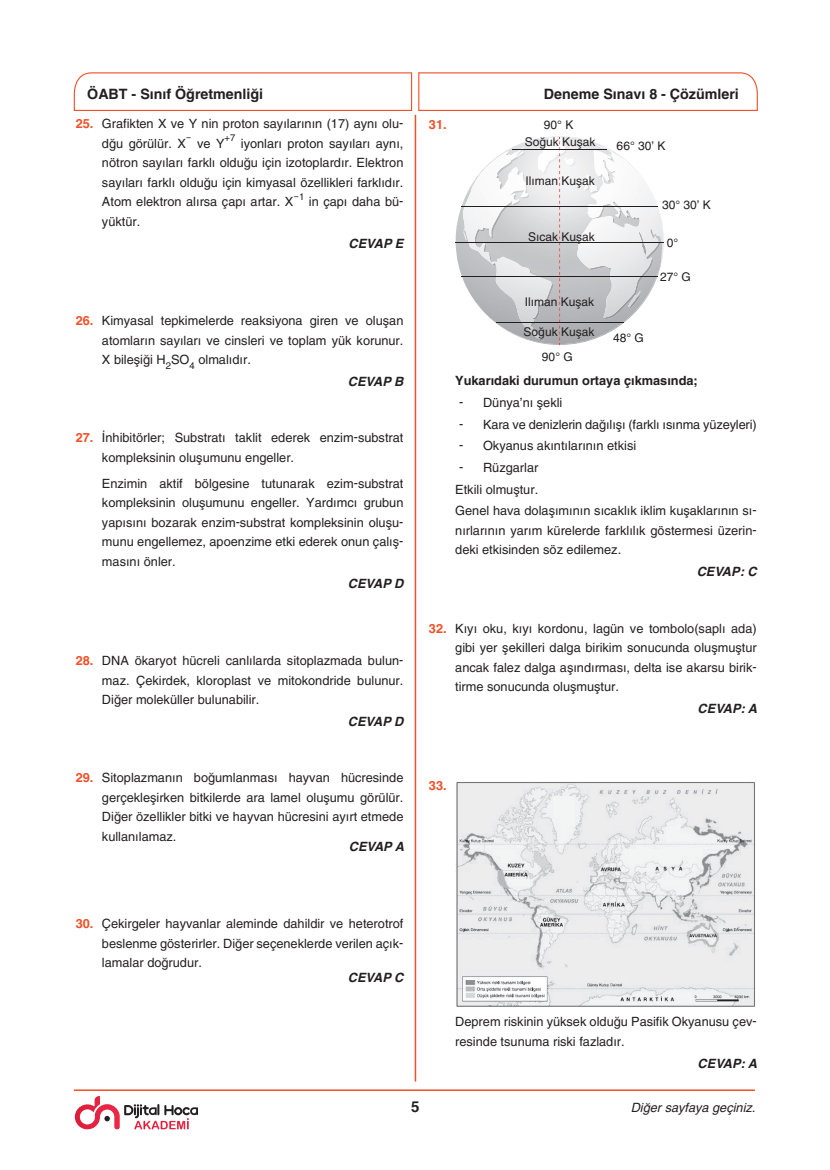
<style>
.page{position:relative;width:830px;height:1170px;background:#fff}
.page>*{position:absolute;margin:0;border:0;box-sizing:border-box;transform-origin:0 0}
.t1{font:700 15px "Helvetica";color:#231f20}
.t2{font:700 14.25px "yargi Helvetica";color:#231f20}
.t3{font:12.75px/19.5px "yargi Helvetica";color:#231f20;text-align:justify}
.t4{font:italic 700 12.75px "yargi Helvetica";color:#231f20}
.t5{font:700 12.75px "yargi Helvetica";color:#231f20}
.t6{font:italic 12.75px "yargi Helvetica";color:#231f20}
.t7{font:700 12.75px "yargi Helvetica";color:#f05027}
.t8{font:12px/24.5px "yargi Helvetica";color:#231f20;text-align:center}
.t9{font:9.6px "yargi Helvetica";color:#231f20}
.s1{font-weight:700;color:#f05027}
</style>
<div class="page">
<hr style="left:414px;top:115px;width:2px;height:966px;background:#f05027">
<hr style="left:74px;top:1089px;width:680px;height:1px;background:#f05027">
<svg style="left:73px;top:72px;width:685px;height:39px"></svg>
<svg style="left:75px;top:1096px;width:123px;height:33px"></svg>
<img style="left:455px;top:136px;width:114px;height:137px">
<img style="left:461px;top:150px;width:4px;height:134px">
<svg style="left:465px;top:137px;width:198px;height:208px"></svg>
<hr style="left:455px;top:242px;width:208px;height:1px;background:#231f20">
<hr style="left:461px;top:206px;width:196px;height:1px;background:#231f20">
<hr style="left:461px;top:276px;width:196px;height:1px;background:#231f20">
<hr style="left:495px;top:322px;width:128px;height:1px;background:#231f20">
<hr style="left:512px;top:149px;width:94px;height:1px;background:#231f20">
<img style="left:455px;top:781px;width:300px;height:225px">
<p class="t2" style="left:87px;top:85px;width:177px">ÖABT - Sınıf Öğretmenliği</p>
<p class="t3" style="left:102px;top:114px;width:303px;text-indent:-26px"><span class="s1">25.</span> Grafikten X ve Y nin proton sayılarının (17) aynı olu&shy;dğu görülür. X</p>
<p class="t9" style="left:224px;top:132px;width:12px">+7</p>
<p class="t3" style="left:102px;top:134px;width:303px;text-indent:139px">iyonları proton sayıları aynı, nötron sayıları farklı olduğu için izotoplardır. Elektron sayıları farklı olduğu için kimyasal özellikleri farklıdır.<br>Atom elektron alırsa çapı artar. X</p>
<p class="t9" style="left:186px;top:132px;width:7px">–</p>
<p class="t3" style="left:197px;top:134px;width:29px">ve Y</p>
<p class="t9" style="left:293px;top:191px;width:12px">–1</p>
<p class="t3" style="left:309px;top:192px;width:96px">in çapı daha bü-</p>
<p class="t3" style="left:102px;top:212px;width:40px">yüktür.</p>
<p class="t4" style="left:348px;top:232px;width:56px">CEVAP E</p>
<p class="t3" style="left:102px;top:311px;width:303px;text-indent:-26px"><span class="s1">26.</span> Kimyasal tepkimelerde reaksiyona giren ve oluşan atomların sayıları ve cinsleri ve toplam yük korunur.<br>X bileşiği H<sub>2</sub>SO<sub>4</sub> olmalıdır.</p>
<p class="t4" style="left:348px;top:371px;width:57px">CEVAP B</p>
<p class="t3" style="left:102px;top:428px;width:303px;text-indent:-26px"><span class="s1">27.</span> İnhibitörler; Substratı taklit ederek enzim-substrat kompleksinin oluşumunu engeller.</p>
<p class="t3" style="left:102px;top:473px;width:303px">Enzimin aktif bölgesine tutunarak ezim-substrat kompleksinin oluşumunu engeller. Yardımcı grubun yapısını bozarak enzim-substrat kompleksinin oluşu&shy;munu engellemez, apoenzime etki ederek onun çalış&shy;masını önler.</p>
<p class="t4" style="left:348px;top:572px;width:57px">CEVAP D</p>
<p class="t3" style="left:102px;top:651px;width:303px;text-indent:-26px"><span class="s1">28.</span> DNA ökaryot hücreli canlılarda sitoplazmada bulun&shy;maz. Çekirdek, kloroplast ve mitokondride bulunur.<br>Diğer moleküller bulunabilir.</p>
<p class="t4" style="left:348px;top:711px;width:57px">CEVAP D</p>
<p class="t3" style="left:102px;top:768px;width:303px;text-indent:-26px"><span class="s1">29.</span> Sitoplazmanın boğumlanması hayvan hücresinde gerçekleşirken bitkilerde ara lamel oluşumu görülür.<br>Diğer özellikler bitki ve hayvan hücresini ayırt etmede kullanılamaz.</p>
<p class="t4" style="left:348px;top:835px;width:57px">CEVAP A</p>
<p class="t7" style="left:429px;top:117px;width:19px">31.</p>
<p class="t2" style="left:543px;top:85px;width:196px">Deneme Sınavı 8 - Çözümleri</p>
<p class="t8" style="left:543px;top:113px;width:31px">90° K</p>
<p class="t8" style="left:524px;top:130px;width:72px">Soğuk Kuşak</p>
<p class="t8" style="left:525px;top:169px;width:71px">Ilıman Kuşak</p>
<p class="t8" style="left:528px;top:224px;width:68px">Sıcak Kuşak</p>
<p class="t8" style="left:616px;top:134px;width:50px">66° 30’ K</p>
<p class="t8" style="left:661px;top:193px;width:50px">30° 30’ K</p>
<p class="t8" style="left:666px;top:230px;width:13px">0°</p>
<p class="t8" style="left:524px;top:290px;width:71px">Ilıman Kuşak</p>
<p class="t8" style="left:523px;top:320px;width:72px">Soğuk Kuşak<br>90° G</p>
<p class="t8" style="left:612px;top:326px;width:32px">48° G</p>
<p class="t8" style="left:659px;top:265px;width:32px">27° G</p>
<p class="t5" style="left:455px;top:373px;width:244px">Yukarıdaki durumun ortaya çıkmasında;</p>
<p class="t3" style="left:459px;top:393px;width:105px">- Dünya’nı şekli</p>
<p class="t3" style="left:459px;top:414px;width:299px">- Kara ve denizlerin dağılışı (farklı ısınma yüzeyleri)</p>
<p class="t3" style="left:459px;top:436px;width:179px">- Okyanus akıntılarının etkisi</p>
<p class="t3" style="left:455px;top:457px;width:303px;line-height:21.6px;text-align:left">- Rüzgarlar<br>Etkili olmuştur.<br>Genel hava dolaşımının sıcaklık iklim kuşaklarının sı-</p>
<p class="t3" style="left:455px;top:520px;width:303px">nırlarının yarım kürelerde farklılık göstermesi üzerin&shy;deki etkisinden söz edilemez.</p>
<p class="t4" style="left:696px;top:561px;width:61px">CEVAP: C</p>
<p class="t3" style="left:455px;top:618px;width:303px;text-indent:-26px"><span class="s1">32.</span> Kıyı oku, kıyı kordonu, lagün ve tombolo(saplı ada) gibi yer şekilleri dalga birikim sonucunda oluşmuştur ancak falez dalga aşındırması, delta ise akarsu birik&shy;tirme sonucunda oluşmuştur.</p>
<p class="t4" style="left:697px;top:697px;width:61px">CEVAP: A</p>
<p class="t7" style="left:429px;top:778px;width:19px">33.</p>
<p class="t3" style="left:102px;top:914px;width:303px;text-indent:-26px"><span class="s1">30.</span> Çekirgeler hayvanlar aleminde dahildir ve heterotrof beslenme gösterirler. Diğer seçeneklerde verilen açık&shy;lamalar doğrudur.</p>
<p class="t4" style="left:348px;top:966px;width:57px">CEVAP C</p>
<p class="t1" style="left:411px;top:1094px;width:10px">5</p>
<p class="t3" style="left:455px;top:1012px;width:303px">Deprem riskinin yüksek olduğu Pasifik Okyanusu çev&shy;resinde tsunuma riski fazladır.</p>
<p class="t4" style="left:697px;top:1052px;width:61px">CEVAP: A</p>
<p class="t6" style="left:630px;top:1099px;width:126px">Diğer sayfaya geçiniz.</p>
</div>
